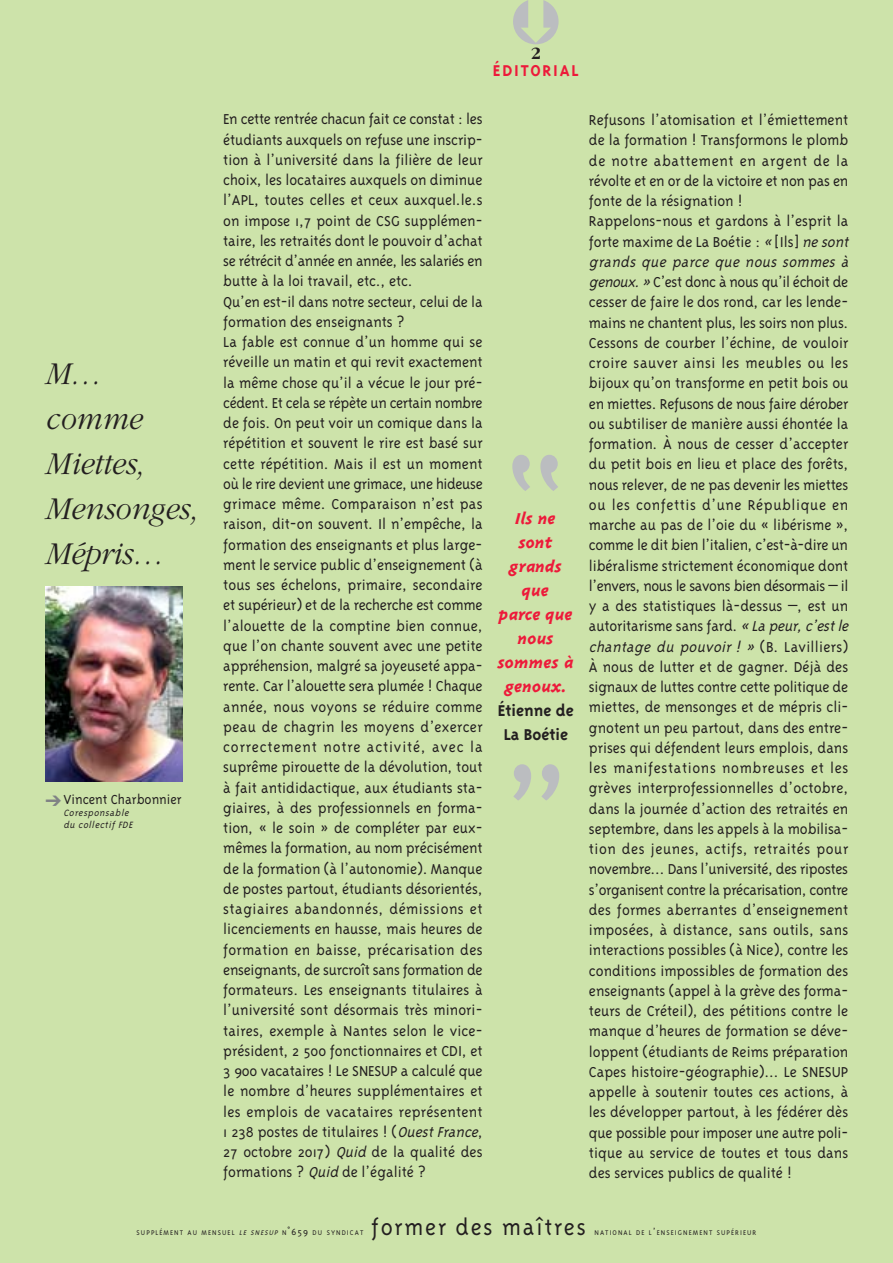
<style>
.page{position:relative;width:893px;height:1263px;background:#cde3aa}
.page>*{position:absolute;margin:0;border:0;box-sizing:border-box;transform-origin:0 0}
.t1{font:300 165px "Triplex";color:#bbbdc0}
.t2{font:italic 300 33px/45px "Garamond";color:#231f20;scale:.95 1}
.t3{font:300 25.5px "Triplex";letter-spacing:.07em;color:#231f20}
.t4{font:italic 800 18px/24px "Triplex";color:#ed1a3a;text-align:center}
.t5{font:700 18px "Triplex";letter-spacing:.1em;color:#ed1a3a}
.t6{font:700 18px "Garamond";color:#231f20}
.t7{font:300 16.5px/20.2px "Triplex";color:#231f20}
.t8{font:300 15px "Triplex";color:#231f20}
.t9{font:italic 300 10.5px/12px "Triplex";color:#231f20}
.t10{font:300 7.8px "Triplex";letter-spacing:.135em;color:#231f20}
.s1{font-style:italic}
.s2{font-weight:700;font-style:normal;color:#231f20}
.s3{font-size:10.5px}
</style>
<div class="page">
<img style="left:46px;top:586px;width:137px;height:196px">
<p class="t2" style="left:45px;top:354px;width:163px">M… comme<br>Miettes,<br>Mensonges,<br>Mépris…</p>
<p class="t8" style="left:63px;top:794px;width:120px">Vincent Charbonnier</p>
<p class="t9" style="left:63px;top:808px;width:73px">Coresponsable du collectif FDE</p>
<p class="t6" style="left:531px;top:47px;width:12px">2</p>
<p class="t5" style="left:493px;top:63px;width:87px">ÉDITORIAL</p>
<p class="t7" style="left:223px;top:111px;width:261px">En cette rentrée chacun fait ce constat : les étudiants auxquels on refuse une inscrip&shy;tion à l’université dans la filière de leur choix, les locataires auxquels on diminue l’APL, toutes celles et ceux auxquel.le.s on impose 1,7 point de CSG supplémen&shy;taire, les retraités dont le pouvoir d’achat se rétrécit d’année en année, les salariés en butte à la loi travail, etc., etc.<br>Qu’en est-il dans notre secteur, celui de la formation des enseignants ?<br>La fable est connue d’un homme qui se réveille un matin et qui revit exactement la même chose qu’il a vécue le jour pré&shy;cédent. Et cela se répète un certain nombre de fois. On peut voir un comique dans la répétition et souvent le rire est basé sur cette répétition. Mais il est un moment où le rire devient une grimace, une hideuse grimace même. Comparaison n’est pas raison, dit-on souvent. Il n’empêche, la formation des enseignants et plus large&shy;ment le service public d’enseignement (à tous ses échelons, primaire, secondaire et supérieur) et de la recherche est comme l’alouette de la comptine bien connue, que l’on chante souvent avec une petite appréhension, malgré sa joyeuseté appa&shy;rente. Car l’alouette sera plumée ! Chaque année, nous voyons se réduire comme peau de chagrin les moyens d’exercer correctement notre activité, avec la suprême pirouette de la dévolution, tout à fait antididactique, aux étudiants sta&shy;giaires, à des professionnels en forma&shy;tion, « le soin » de compléter par eux&shy;mêmes la formation, au nom précisément de la formation (à l’autonomie). Manque de postes partout, étudiants désorientés, stagiaires abandonnés, démissions et licenciements en hausse, mais heures de formation en baisse, précarisation des enseignants, de surcroît sans formation de formateurs. Les enseignants titulaires à l’université sont désormais très minori&shy;taires, exemple à Nantes selon le vice&shy;président, 2 500 fonctionnaires et CDI, et 3 900 vacataires ! Le SNESUP a calculé que le nombre d’heures supplémentaires et les emplois de vacataires représentent 1 238 postes de titulaires ! (<span class="s1">OuestFrance</span>, 27 octobre 2017) <span class="s1">Quid</span> de la qualité des formations ? <span class="s1">Quid</span>de l’égalité ?</p>
<p class="t1" style="left:499px;top:461px;width:74px">“</p>
<p class="t4" style="left:498px;top:508px;width:78px">Ils ne sont grands que<br>parce que nous sommes à genoux.<br><span class="s2">Étienne de<br>La Boétie</span></p>
<p class="t7" style="left:589px;top:111px;width:264px">Refusons l’atomisation et l’émiettement de la formation ! Transformons le plomb de notre abattement en argent de la révolte et en or de la victoire et non pas en fonte de la résignation !<br>Rappelons-nous et gardons à l’esprit la forte maxime de La Boétie : <span class="s1">«</span> [Ils] <span class="s1">ne sont grands que parce que nous sommes à genoux.»</span>C’est donc à nous qu’il échoit de cesser de faire le dos rond, car les lende&shy;mains ne chantent plus, les soirs non plus.<br>Cessons de courber l’échine, de vouloir croire sauver ainsi les meubles ou les bijoux qu’on transforme en petit bois ou en miettes. Refusons de nous faire dérober ou subtiliser de manière aussi éhontée la formation. À nous de cesser d’accepter du petit bois en lieu et place des forêts, nous relever, de ne pas devenir les miettes ou les confettis d’une République en marche au pas de l’oie du « libérisme », comme le dit bien l’italien, c’est-à-dire un libéralisme strictement économique dont l’envers, nous le savons bien désormais – il y a des statistiques là-dessus –, est un autoritarisme sans fard. <span class="s1">« La peur,c’estle chantage du pouvoir ! »</span> (B. Lavilliers)<br>À nous de lutter et de gagner. Déjà des signaux de luttes contre cette politique de miettes, de mensonges et de mépris cli&shy;gnotent un peu partout, dans des entre&shy;prises qui défendent leurs emplois, dans les manifestations nombreuses et les grèves interprofessionnelles d’octobre, dans la journée d’action des retraités en septembre, dans les appels à la mobilisa&shy;tion des jeunes, actifs, retraités pour novembre… Dans l’université, des ripostes s’organisent contre la précarisation, contre des formes aberrantes d’enseignement imposées, à distance, sans outils, sans interactions possibles (à Nice), contre les conditions impossibles de formation des enseignants (appel à la grève des forma&shy;teurs de Créteil), des pétitions contre le manque d’heures de formation se déve&shy;loppent (étudiants de Reims préparation Capes histoire-géographie)… Le SNESUP appelle à soutenir toutes ces actions, à les développer partout, à les fédérer dès que possible pour imposer une autre poli&shy;tique au service de toutes et tous dans des services publics de qualité !</p>
<p class="t10" style="left:137px;top:1230px;width:228px">SUPPLÉMENT AU MENSUEL <span class="s1">LE SNESUP</span> N<span class="s3">˚659</span> DU SYNDICAT</p>
<p class="t3" style="left:371px;top:1218px;width:216px">former des maîtres</p>
<p class="t10" style="left:594px;top:1230px;width:163px">NATIONAL DE L<span class="s3">’</span>ENSEIGNEMENT SUPÉRIEUR</p>
</div>
